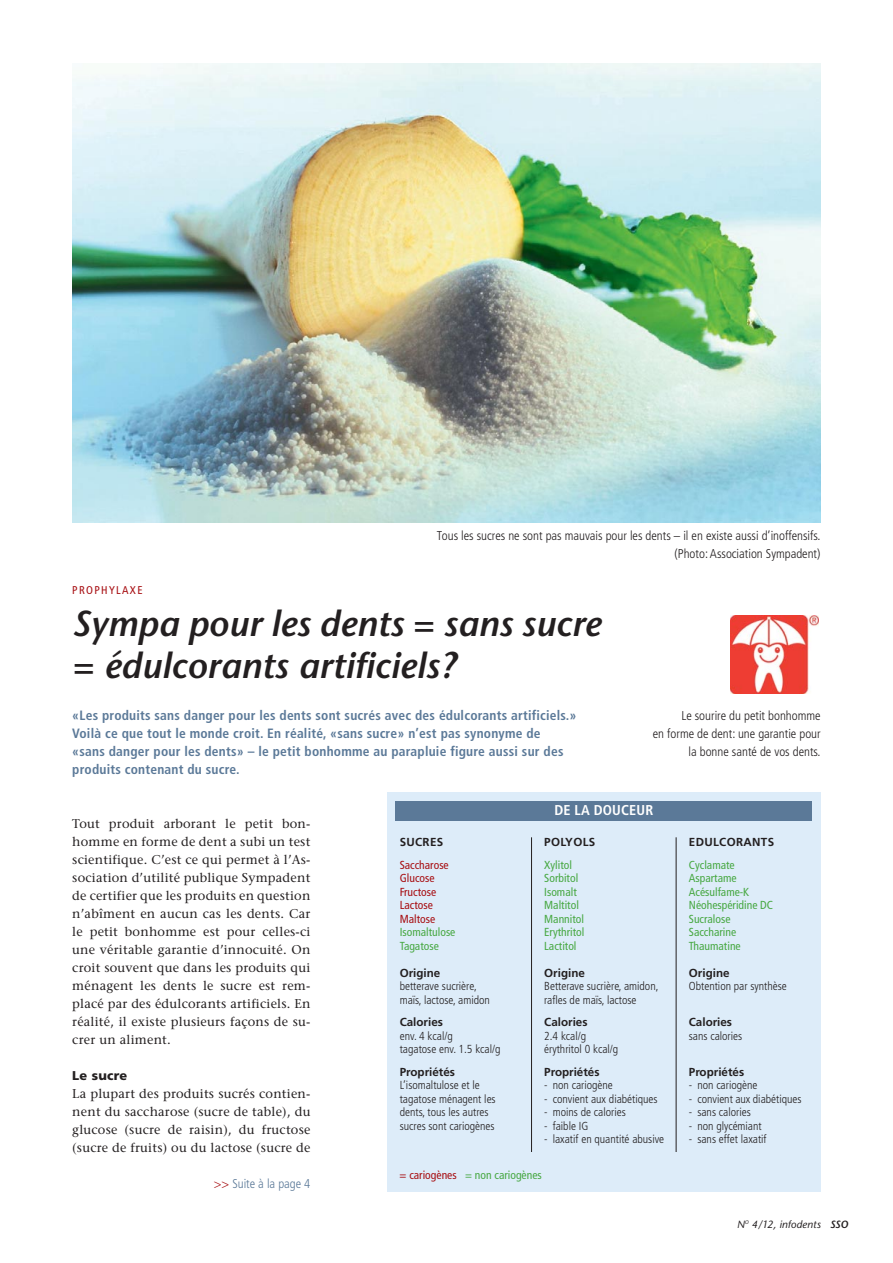
<style>
.page{position:relative;width:893px;height:1263px;background:#fff}
.page>*{position:absolute;margin:0;border:0;box-sizing:border-box;transform-origin:0 0}
.t1{font:italic 600 36px/42px "Stone Sans";color:#231f20}
.t2{font:700 condensed 14.25px "Frutiger";letter-spacing:.01em;color:#fff}
.t3{font:700 condensed 13.5px/18px "Frutiger";letter-spacing:.015em;color:#5b7998}
.t4{font:12.75px/18px "Stone Serif";letter-spacing:.015em;color:#231f20;text-align:justify}
.t5{font:300 condensed 12.75px/18px "Frutiger";color:#231f20;text-align:right}
.t6{font:300 condensed 12.75px "Frutiger";color:#5b7998}
.t7{font:900 12.75px "Frutiger";letter-spacing:.02em;color:#231f20}
.t8{font:300 condensed 11.7px/13.5px "Frutiger";color:#231f20}
.t9{font:condensed 11.7px/13.5px "Frutiger";color:#47a842}
.t10{font:700 11.7px "Frutiger";color:#231f20}
.t11{font:condensed 11.7px/13.5px "Frutiger";color:#a70e12}
.t12{font:700 11.7px "Frutiger";letter-spacing:.03em;color:#231f20}
.t13{font:condensed 11.25px "Frutiger";letter-spacing:.12em;color:#a70e12}
.t14{font:italic 10.5px "Stone Sans";letter-spacing:.01em;color:#231f20}
.s1{color:#a70e12}
.s2{font-weight:600}
</style>
<div class="page">
<img style="left:730px;top:616px;width:89px;height:77px">
<div style="left:387px;top:792px;width:434px;height:400px;background:#ddecf9"></div>
<div style="left:395px;top:801px;width:417px;height:19px;background:#5b7998"></div>
<hr style="left:531px;top:837px;width:1px;height:315px;background:#231f20">
<hr style="left:676px;top:837px;width:1px;height:315px;background:#231f20">
<img style="left:72px;top:64px;width:749px;height:458px">
<p class="t5" style="left:437px;top:528px;width:385px">Tous les sucres ne sont pas mauvais pour les dents – il en existe aussi d’inoffensifs. (Photo: Association Sympadent)</p>
<p class="t13" style="left:72px;top:586px;width:72px">PROPHYLAXE</p>
<h1 class="t1" style="left:72px;top:606px;width:530px">Sympa pour les dents = sans sucre = édulcorants artificiels?</h1>
<p class="t3" style="left:72px;top:707px;width:506px">«Les produits sans danger pour les dents sont sucrés avec des édulcorants artificiels.» Voilà ce que tout le monde croit. En réalité, «sans sucre» n’est pas synonyme de «sans danger pour les dents» – le petit bonhomme au parapluie figure aussi sur des produits contenant du sucre.</p>
<p class="t5" style="left:653px;top:708px;width:169px">Le sourire du petit bonhomme<br>en forme de dent: une garantie pour la bonne santé de vos dents.</p>
<p class="t4" style="left:72px;top:816px;width:240px">Tout produit arborant le petit bon&shy;homme en forme de dent a subi un test scientifique. C’est ce qui permet à l’As&shy;sociation d’utilité publique Sympadent de certifier que les produits en question n’abîment en aucun cas les dents. Car le petit bonhomme est pour celles-ci une véritable garantie d’innocuité. On croit souvent que dans les produits qui ménagent les dents le sucre est rem&shy;placé par des édulcorants artificiels. En réalité, il existe plusieurs façons de su&shy;crer un aliment.</p>
<p class="t7" style="left:72px;top:1070px;width:56px">Le sucre</p>
<p class="t4" style="left:72px;top:1086px;width:240px">La plupart des produits sucrés contien&shy;nent du saccharose (sucre de table), du glucose (sucre de raisin), du fructose (sucre de fruits) ou du lactose (sucre de</p>
<p class="t6" style="left:214px;top:1178px;width:98px"><span class="s1">&gt;&gt;</span> Suite à la page 4</p>
<p class="t10" style="left:400px;top:837px;width:45px">SUCRES</p>
<p class="t11" style="left:400px;top:859px;width:51px">Saccharose<br>Glucose<br>Fructose<br>Lactose<br>Maltose</p>
<p class="t9" style="left:400px;top:926px;width:57px">Isomaltulose<br>Tagatose</p>
<p class="t10" style="left:400px;top:968px;width:42px">Origine</p>
<p class="t8" style="left:400px;top:980px;width:92px">betterave sucrière, maïs, lactose, amidon</p>
<p class="t10" style="left:400px;top:1017px;width:45px">Calories</p>
<p class="t8" style="left:400px;top:1030px;width:102px">env. 4 kcal/g<br>tagatose env. 1.5 kcal/g</p>
<p class="t10" style="left:400px;top:1067px;width:57px">Propriétés</p>
<p class="t8" style="left:400px;top:1079px;width:97px">L’isomaltulose et le tagatose ménagent les dents, tous les autres sucres sont cariogènes</p>
<p class="t2" style="left:554px;top:804px;width:100px">DE LA DOUCEUR</p>
<p class="t12" style="left:544px;top:837px;width:53px">POLYOLS</p>
<p class="t9" style="left:544px;top:859px;width:42px">Xylitol<br>Sorbitol<br>Isomalt<br>Maltitol<br>Mannitol<br>Erythritol<br>Lactitol</p>
<p class="t10" style="left:544px;top:968px;width:42px">Origine</p>
<p class="t8" style="left:544px;top:980px;width:116px">Betterave sucrière, amidon, rafles de maïs, lactose</p>
<p class="t10" style="left:544px;top:1017px;width:45px">Calories</p>
<p class="t8" style="left:544px;top:1030px;width:76px">2.4 kcal/g érythritol 0 kcal/g</p>
<p class="t10" style="left:544px;top:1067px;width:57px">Propriétés</p>
<p class="t8" style="left:544px;top:1079px;width:70px">- non cariogène</p>
<p class="t8" style="left:544px;top:1093px;width:115px">- convient aux diabétiques</p>
<p class="t8" style="left:544px;top:1106px;width:83px">- moins de calories</p>
<p class="t8" style="left:544px;top:1120px;width:46px">- faible IG</p>
<p class="t8" style="left:544px;top:1133px;width:121px">- laxatif en quantité abusive</p>
<p class="t9" style="left:400px;top:1169px;width:144px"><span class="s1">= cariogènes</span> = non cariogènes</p>
<p class="t12" style="left:689px;top:837px;width:87px">EDULCORANTS</p>
<p class="t9" style="left:689px;top:859px;width:86px">Cyclamate<br>Aspartame<br>Acésulfame-K<br>Néohespéridine DC<br>Sucralose<br>Saccharine<br>Thaumatine</p>
<p class="t10" style="left:689px;top:968px;width:42px">Origine</p>
<p class="t8" style="left:689px;top:980px;width:99px">Obtention par synthèse</p>
<p class="t10" style="left:689px;top:1017px;width:45px">Calories</p>
<p class="t8" style="left:689px;top:1030px;width:55px">sans calories</p>
<p class="t10" style="left:689px;top:1067px;width:57px">Propriétés</p>
<p class="t8" style="left:689px;top:1079px;width:70px">- non cariogène</p>
<p class="t8" style="left:689px;top:1093px;width:114px">- convient aux diabétiques</p>
<p class="t8" style="left:689px;top:1106px;width:63px">- sans calories</p>
<p class="t8" style="left:689px;top:1120px;width:74px">- non glycémiant</p>
<p class="t8" style="left:689px;top:1133px;width:79px">- sans effet laxatif</p>
<p class="t14" style="left:737px;top:1220px;width:113px">N<sup>O</sup> 4/12, infodents <span class="s2">SSO</span></p>
</div>
